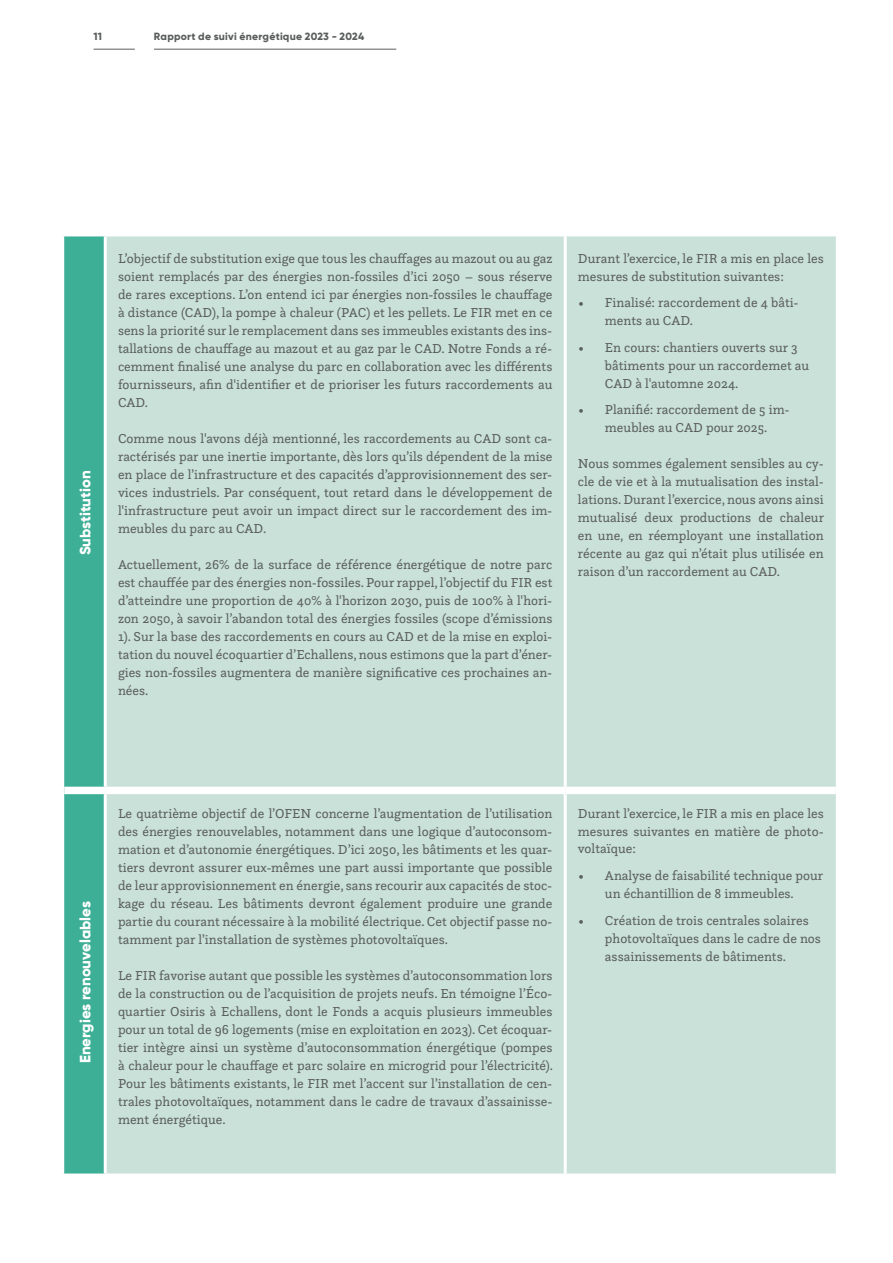
<style>
.page{position:relative;width:893px;height:1263px;background:#fff}
.page>*{position:absolute;margin:0;border:0;box-sizing:border-box;transform-origin:0 0}
.t1{font:800 15px "Gilroy";color:#fff}
.t2{font:13.5px/18px "Questa Slab";color:#5b5e5e;text-align:justify}
.t3{font:800 10.5px "Gilroy";letter-spacing:.025em;color:#5b5e5e}
</style>
<div class="page">
<hr style="left:94px;top:49px;width:41px;height:1px;background:#5b5e5e">
<hr style="left:154px;top:49px;width:242px;height:1px;background:#5b5e5e">
<div style="left:64px;top:236px;width:40px;height:937px;background:#3daf96"></div>
<div style="left:107px;top:236px;width:729px;height:937px;background:#c9e1d9"></div>
<hr style="left:564px;top:236px;width:3px;height:551px;background:#fff">
<hr style="left:564px;top:794px;width:3px;height:379px;background:#fff">
<div style="left:64px;top:787px;width:41px;height:7px;background:#fff"></div>
<div style="left:105px;top:787px;width:460px;height:7px;background:#fff"></div>
<div style="left:565px;top:787px;width:271px;height:7px;background:#fff"></div>
<p class="t3" style="left:94px;top:30px;width:10px">11</p>
<p class="t3" style="left:154px;top:30px;width:212px">Rapport de suivi énergétique 2023 - 2024</p>
<p class="t1" style="left:76px;top:555px;width:86px;rotate:-90deg">Substitution</p>
<p class="t2" style="left:118px;top:249px;width:436px">L’objectif de substitution exige que tous les chauffages au mazout ou au gaz soient remplacés par des énergies non-fossiles d’ici 2050 – sous réserve de rares exceptions. L’on entend ici par énergies non-fossiles le chauffage à distance (CAD), la pompe à chaleur (PAC) et les pellets. Le FIR met en ce sens la priorité sur le remplacement dans ses immeubles existants des ins&shy;tallations de chauffage au mazout et au gaz par le CAD. Notre Fonds a ré&shy;cemment finalisé une analyse du parc en collaboration avec les différents fournisseurs, afin d'identifier et de prioriser les futurs raccordements au CAD.</p>
<p class="t2" style="left:118px;top:429px;width:436px">Comme nous l'avons déjà mentionné, les raccordements au CAD sont ca&shy;ractérisés par une inertie importante, dès lors qu’ils dépendent de la mise en place de l’infrastructure et des capacités d’approvisionnement des ser&shy;vices industriels. Par conséquent, tout retard dans le développement de l'infrastructure peut avoir un impact direct sur le raccordement des im&shy;meubles du parc au CAD.</p>
<p class="t2" style="left:118px;top:555px;width:436px">Actuellement, 26% de la surface de référence énergétique de notre parc est chauffée par des énergies non-fossiles. Pour rappel, l’objectif du FIR est d’atteindre une proportion de 40% à l'horizon 2030, puis de 100% à l'hori&shy;zon 2050, à savoir l’abandon total des énergies fossiles (scope d’émissions 1). Sur la base des raccordements en cours au CAD et de la mise en exploi&shy;tation du nouvel écoquartier d’Echallens, nous estimons que la part d’éner&shy;gies non-fossiles augmentera de manière significative ces prochaines an&shy;nées.</p>
<p class="t2" style="left:578px;top:249px;width:247px">Durant l’exercice, le FIR a mis en place les mesures de substitution suivantes:</p>
<p class="t2" style="left:605px;top:293px;width:195px;text-indent:-27px">• Finalisé: raccordement de 4 bâti&shy;ments au CAD.</p>
<p class="t2" style="left:605px;top:338px;width:206px;text-align:left;text-indent:-27px">• En cours: chantiers ouverts sur 3 bâtiments pour un raccordemet au<br>CAD à l'automne 2024.</p>
<p class="t2" style="left:578px;top:400px;width:213px;text-align:center">• Planifié: raccordement de 5 im&shy;meubles au CAD pour 2025.</p>
<p class="t2" style="left:578px;top:454px;width:248px">Nous sommes également sensibles au cy&shy;cle de vie et à la mutualisation des instal&shy;lations. Durant l’exercice, nous avons ainsi mutualisé deux productions de chaleur en une, en réemployant une installation récente au gaz qui n’était plus utilisée en raison d’un raccordement au CAD.</p>
<p class="t1" style="left:76px;top:1063px;width:163px;rotate:-90deg">Energies renouvelables</p>
<p class="t2" style="left:118px;top:804px;width:436px">Le quatrième objectif de l’OFEN concerne l’augmentation de l’utilisation des énergies renouvelables, notamment dans une logique d’autoconsom&shy;mation et d’autonomie énergétiques. D’ici 2050, les bâtiments et les quar&shy;tiers devront assurer eux-mêmes une part aussi importante que possible de leur approvisionnement en énergie, sans recourir aux capacités de stoc&shy;kage du réseau. Les bâtiments devront également produire une grande partie du courant nécessaire à la mobilité électrique. Cet objectif passe no&shy;tamment par l’installation de systèmes photovoltaïques.</p>
<p class="t2" style="left:118px;top:966px;width:437px">Le FIR favorise autant que possible les systèmes d’autoconsommation lors de la construction ou de l’acquisition de projets neufs. En témoigne l’Éco&shy;quartier Osiris à Echallens, dont le Fonds a acquis plusieurs immeubles pour un total de 96 logements (mise en exploitation en 2023). Cet écoquar&shy;tier intègre ainsi un système d’autoconsommation énergétique (pompes à chaleur pour le chauffage et parc solaire en microgrid pour l’électricité).<br>Pour les bâtiments existants, le FIR met l’accent sur l’installation de cen&shy;trales photovoltaïques, notamment dans le cadre de travaux d’assainisse&shy;ment énergétique.</p>
<p class="t2" style="left:578px;top:804px;width:247px">Durant l’exercice, le FIR a mis en place les mesures suivantes en matière de photo&shy;voltaïque:</p>
<p class="t2" style="left:578px;top:866px;width:247px;text-align:center">• Analyse de faisabilité technique pour un échantillion de 8 immeubles.</p>
<p class="t2" style="left:605px;top:911px;width:218px;text-align:left;text-indent:-27px">• Création de trois centrales solaires photovoltaïques dans le cadre de nos assainissements de bâtiments.</p>
</div>
